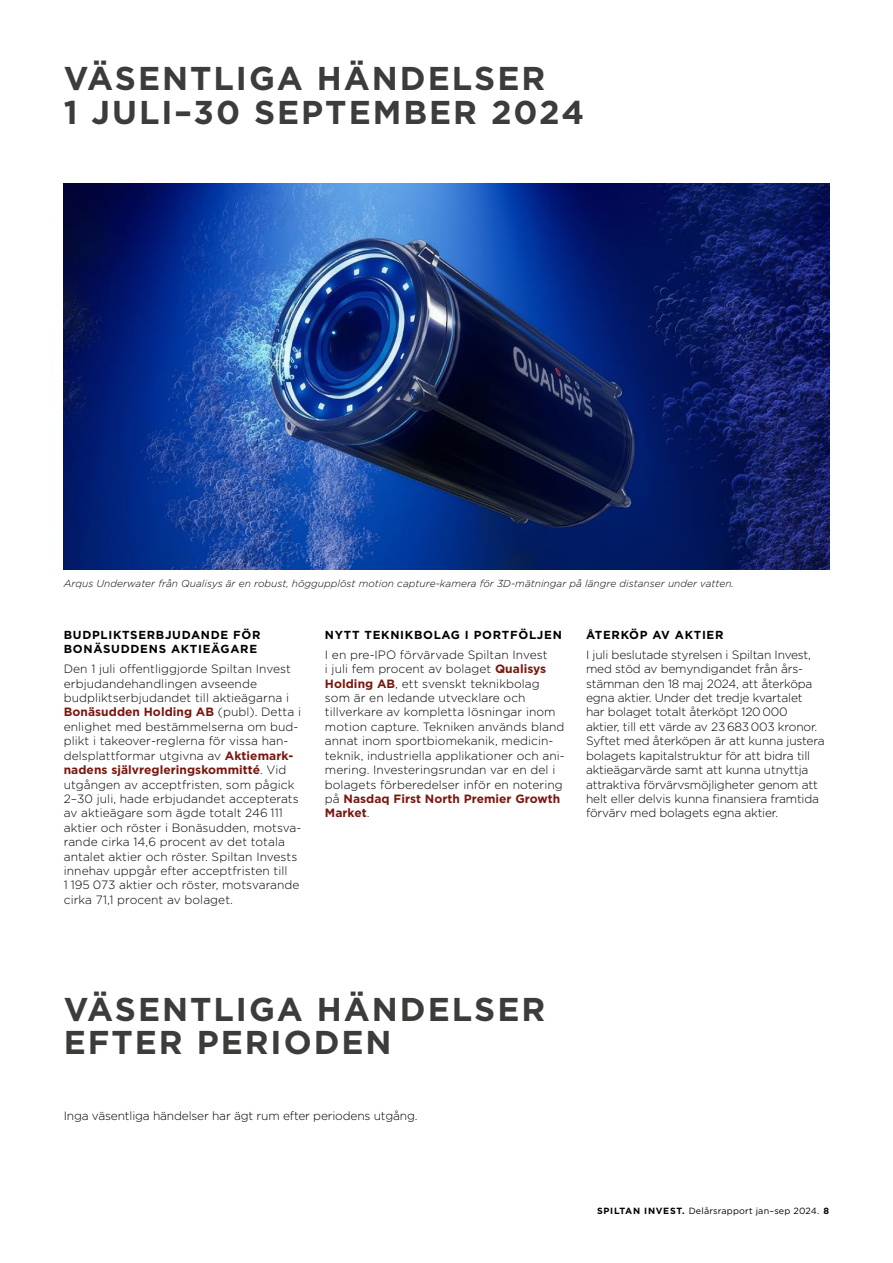
<style>
.page{position:relative;width:893px;height:1263px;background:#fff}
.page>*{position:absolute;margin:0;border:0;box-sizing:border-box;transform-origin:0 0}
.t1{font:700 33px/33.6px "Gotham";letter-spacing:.06em;color:#3c3c3b}
.t2{font:300 12px/14.4px "Gotham";letter-spacing:.005em;color:#000}
.t3{font:300 12px/14.4px "Gotham";letter-spacing:-.015em;color:#000}
.t4{font:700 11.7px/14.4px "Gotham";letter-spacing:.06em;color:#000}
.t5{font:italic 300 10.2px "Gotham";letter-spacing:.005em;color:#000}
.t6{font:9px "Gotham";letter-spacing:.02em;color:#000}
.s1{font-weight:700;color:#79170f}
.s2{font-weight:700}
</style>
<div class="page">
<img style="left:64px;top:184px;width:765px;height:386px">
<h1 class="t1" style="left:64px;top:61px;width:522px">VÄSENTLIGA HÄNDELSER<br>1 JULI–30 SEPTEMBER 2024</h1>
<p class="t5" style="left:64px;top:577px;width:672px">Arqus Underwater från Qualisys är en robust, höggupplöst motion capture-kamera för 3D-mätningar på längre distanser under vatten.</p>
<p class="t4" style="left:64px;top:628px;width:198px">BUDPLIKTSERBJUDANDE FÖR<br>BONÄSUDDENS AKTIEÄGARE</p>
<p class="t2" style="left:64px;top:661px;width:239px">Den 1 juli offentliggjorde Spiltan Invest erbjudandehandlingen avseende budpliktserbjudandet till aktieägarna i <span class="s1">Bonäsudden Holding AB</span> (publ). Detta i enlighet med bestämmelserna om bud&shy;plikt i takeover-reglerna för vissa han&shy;delsplattformar utgivna av <span class="s1">Aktiemark&shy;nadens självregleringskommitté</span>. Vid utgången av acceptfristen, som pågick 2–30 juli, hade erbjudandet accepterats av aktieägare som ägde totalt 246 111 aktier och röster i Bonäsudden, motsva&shy;rande cirka 14,6 procent av det totala antalet aktier och röster. Spiltan Invests innehav uppgår efter acceptfristen till<br>1 195 073 aktier och röster, motsvarande cirka 71,1 procent av bolaget.</p>
<p class="t4" style="left:325px;top:628px;width:238px">NYTT TEKNIKBOLAG I PORTFÖLJEN</p>
<p class="t2" style="left:325px;top:647px;width:241px">I en pre-IPO förvärvade Spiltan Invest<br>i juli fem procent av bolaget <span class="s1">Qualisys Holding AB</span>, ett svenskt teknikbolag som är en ledande utvecklare och tillverkare av kompletta lösningar inom motion capture. Tekniken används bland annat inom sportbiomekanik, medicin&shy;teknik, industriella applikationer och ani&shy;mering. Investeringsrundan var en del i bolagets förberedelser inför en notering på <span class="s1">Nasdaq First North Premier Growth Market</span>.</p>
<p class="t4" style="left:586px;top:628px;width:139px">ÅTERKÖP AV AKTIER</p>
<p class="t3" style="left:586px;top:647px;width:240px">I juli beslutade styrelsen i Spiltan Invest, med stöd av bemyndigandet från års&shy;stämman den 18 maj 2024, att återköpa egna aktier. Under det tredje kvartalet<br>har bolaget totalt återköpt 120000<br>aktier, till ett värde av 23683003 kronor.<br>Syftet med återköpen är att kunna justera bolagets kapitalstruktur för att bidra till aktieägarvärde samt att kunna utnyttja attraktiva förvärvsmöjligheter genom att helt eller delvis kunna finansiera framtida förvärv med bolagets egna aktier.</p>
<h1 class="t1" style="left:64px;top:992px;width:483px">VÄSENTLIGA HÄNDELSER<br>EFTER PERIODEN</h1>
<p class="t3" style="left:64px;top:1108px;width:355px">Inga väsentliga händelser har ägt rum efter periodens utgång.</p>
<p class="t6" style="left:597px;top:1205px;width:234px"><span class="s2">SPILTAN INVEST.</span> Delårsrapport jan–sep 2024. <span class="s2">8</span></p>
</div>
